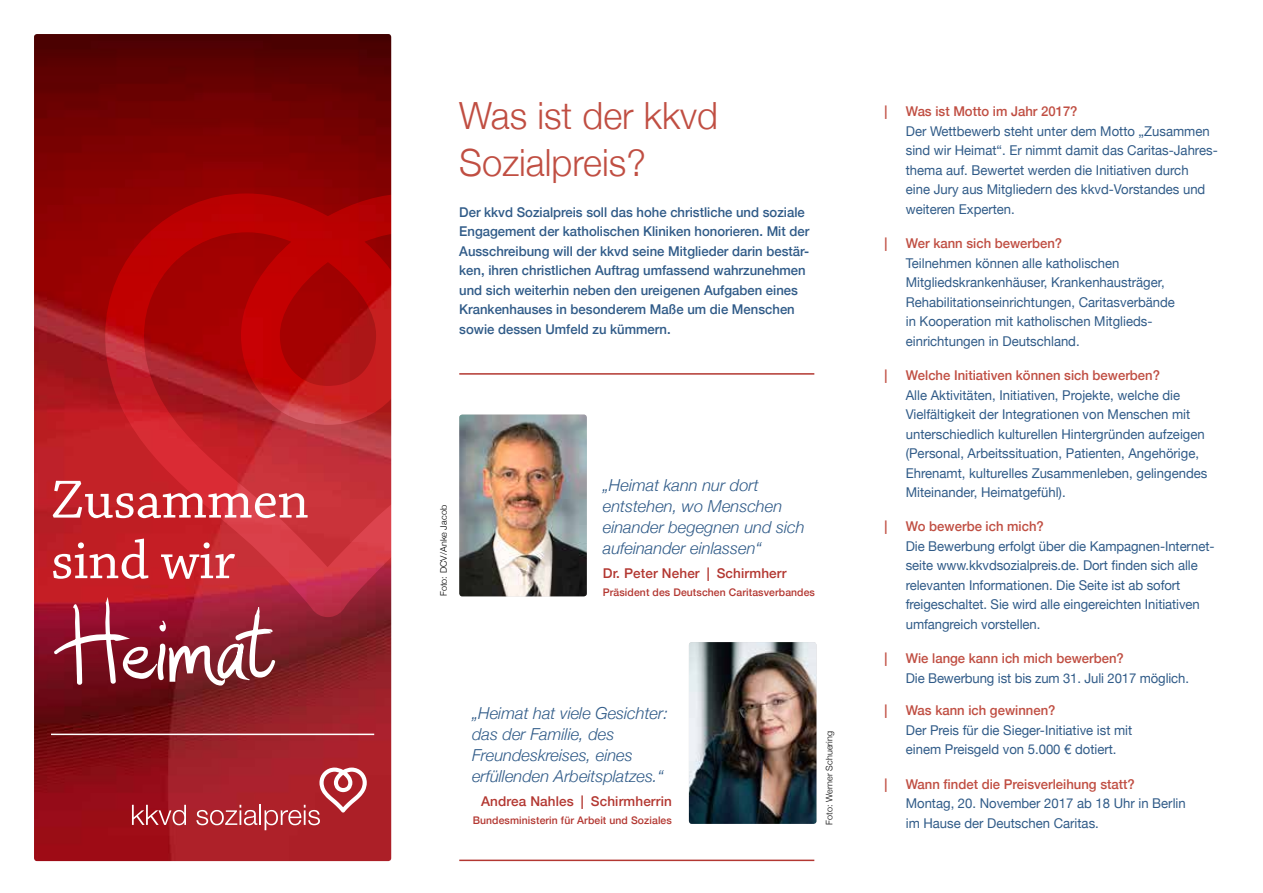
<style>
.page{position:relative;width:1263px;height:893px;background:#fff}
.page>*{position:absolute;margin:0;border:0;box-sizing:border-box;transform-origin:0 0}
.t1{font:144.15px "Hashtag";letter-spacing:-.085em;color:#fff}
.t2{font:56.55px/60.6px "Chaparral Pro";letter-spacing:-.005em;color:#fff}
.t3{font:300 37.5px/46.7px "Helvetica Neue";color:#c04e42}
.t4{font:italic 300 16.5px/21px "Helvetica Neue";color:#305b88}
.t5{font:13.5px/19.5px "Helvetica Neue";color:#305b88}
.t6{font:500 13.5px/19.5px "Helvetica Neue";color:#305b88}
.t7{font:500 13.5px "Helvetica Neue";color:#c04e42}
.t8{font:500 13.5px "Helvetica Neue";letter-spacing:.01em;color:#b33731}
.t9{font:500 10.5px "Helvetica Neue";letter-spacing:.01em;color:#b33731}
.t10{font:300 9px "Helvetica Neue";letter-spacing:.01em;color:#000}
</style>
<div class="page">
<img style="left:34px;top:34px;width:357px;height:827px">
<svg style="left:105px;top:193px;width:446px;height:424px"></svg>
<hr style="left:51px;top:734px;width:323px;height:1px;background:#fff">
<svg style="left:132px;top:805px;width:54px;height:20px"></svg>
<svg style="left:196px;top:805px;width:61px;height:20px"></svg>
<hr style="left:259px;top:805px;width:2px;height:20px;background:#fff">
<svg style="left:265px;top:768px;width:102px;height:62px;background:#b9434b"></svg>
<hr style="left:459px;top:373px;width:355px;height:2px;background:#b33731">
<hr style="left:459px;top:860px;width:355px;height:1px;background:#b33731">
<img style="left:689px;top:642px;width:127px;height:182px">
<img style="left:459px;top:415px;width:128px;height:181px">
<h2 class="t2" style="left:51px;top:472px;width:260px">Zusammen sind wir</h2>
<h1 class="t1" style="left:51px;top:578px;width:229px">Heimat</h1>
<h3 class="t3" style="left:459px;top:90px;width:260px">Was ist der kkvd<br>Sozialpreis?</h3>
<p class="t6" style="left:459px;top:201px;width:352px">Der kkvd Sozialpreis soll das hohe christliche und soziale Engagement der katholischen Kliniken honorieren. Mit der Ausschreibung will der kkvd seine Mitglieder darin bestär&shy;ken, ihren christlichen Auftrag umfassend wahrzunehmen und sich weiterhin neben den ureigenen Aufgaben eines Krankenhauses in besonderem Maße um die Menschen sowie dessen Umfeld zu kümmern.</p>
<p class="t10" style="left:436px;top:596px;width:93px;rotate:-90deg">Foto: DCV/Anke Jacob</p>
<p class="t4" style="left:603px;top:474px;width:203px">„Heimat kann nur dort entstehen, wo Menschen einander begegnen und sich aufeinander einlassen“</p>
<p class="t8" style="left:603px;top:563px;width:185px">Dr. Peter Neher | Schirmherr</p>
<p class="t9" style="left:603px;top:584px;width:214px">Präsident des Deutschen Caritasverbandes</p>
<p class="t4" style="left:472px;top:701px;width:197px">„Heimat hat viele Gesichter: das der Familie, des<br>Freundeskreises, eines erfüllenden Arbeitsplatzes.“</p>
<p class="t8" style="left:481px;top:790px;width:192px">Andrea Nahles | Schirmherrin</p>
<p class="t9" style="left:473px;top:812px;width:201px">Bundesministerin für Arbeit und Soziales</p>
<p class="t10" style="left:822px;top:825px;width:95px;rotate:-90deg">Foto: Werner Schuering</p>
<p class="t7" style="left:884px;top:101px;width:4px">|</p>
<p class="t7" style="left:906px;top:101px;width:173px">Was ist Motto im Jahr 2017?</p>
<p class="t5" style="left:906px;top:122px;width:313px">Der Wettbewerb steht unter dem Motto „Zusammen sind wir Heimat“. Er nimmt damit das Caritas-Jahres&shy;thema auf. Bewertet werden die Initiativen durch<br>eine Jury aus Mitgliedern des kkvd-Vorstandes und weiteren Experten.</p>
<p class="t7" style="left:884px;top:232px;width:4px">|</p>
<p class="t7" style="left:906px;top:232px;width:158px">Wer kann sich bewerben?</p>
<p class="t5" style="left:906px;top:254px;width:271px">Teilnehmen können alle katholischen Mitgliedskrankenhäuser, Krankenhausträger, Rehabilitationseinrichtungen, Caritasverbände in Kooperation mit katholischen Mitglieds&shy;einrichtungen in Deutschland.</p>
<p class="t7" style="left:884px;top:364px;width:4px">|</p>
<p class="t7" style="left:906px;top:364px;width:256px">Welche Initiativen können sich bewerben?</p>
<p class="t5" style="left:906px;top:386px;width:303px">Alle Aktivitäten, Initiativen, Projekte, welche die Vielfältigkeit der Integrationen von Menschen mit unterschiedlich kulturellen Hintergründen aufzeigen (Personal, Arbeitssituation, Patienten, Angehörige, Ehrenamt, kulturelles Zusammenleben, gelingendes Miteinander, Heimatgefühl).</p>
<p class="t7" style="left:884px;top:516px;width:4px">|</p>
<p class="t7" style="left:906px;top:516px;width:140px">Wo bewerbe ich mich?</p>
<p class="t5" style="left:906px;top:537px;width:310px">Die Bewerbung erfolgt über die Kampagnen-Internet&shy;seite www.kkvdsozialpreis.de. Dort finden sich alle relevanten Informationen. Die Seite ist ab sofort freigeschaltet. Sie wird alle eingereichten Initiativen umfangreich vorstellen.</p>
<p class="t7" style="left:884px;top:648px;width:4px">|</p>
<p class="t7" style="left:906px;top:648px;width:220px">Wie lange kann ich mich bewerben?</p>
<p class="t5" style="left:906px;top:669px;width:285px">Die Bewerbung ist bis zum 31. Juli 2017 möglich.</p>
<p class="t7" style="left:884px;top:699px;width:4px">|</p>
<p class="t7" style="left:906px;top:699px;width:151px">Was kann ich gewinnen?</p>
<p class="t5" style="left:906px;top:721px;width:228px">Der Preis für die Sieger-Initiative ist mit einem Preisgeld von 5.000 € dotiert.</p>
<p class="t7" style="left:884px;top:773px;width:4px">|</p>
<p class="t7" style="left:906px;top:773px;width:231px">Wann findet die Preisverleihung statt?</p>
<p class="t5" style="left:906px;top:794px;width:281px">Montag, 20. November 2017 ab 18 Uhr in Berlin im Hause der Deutschen Caritas.</p>
</div>
